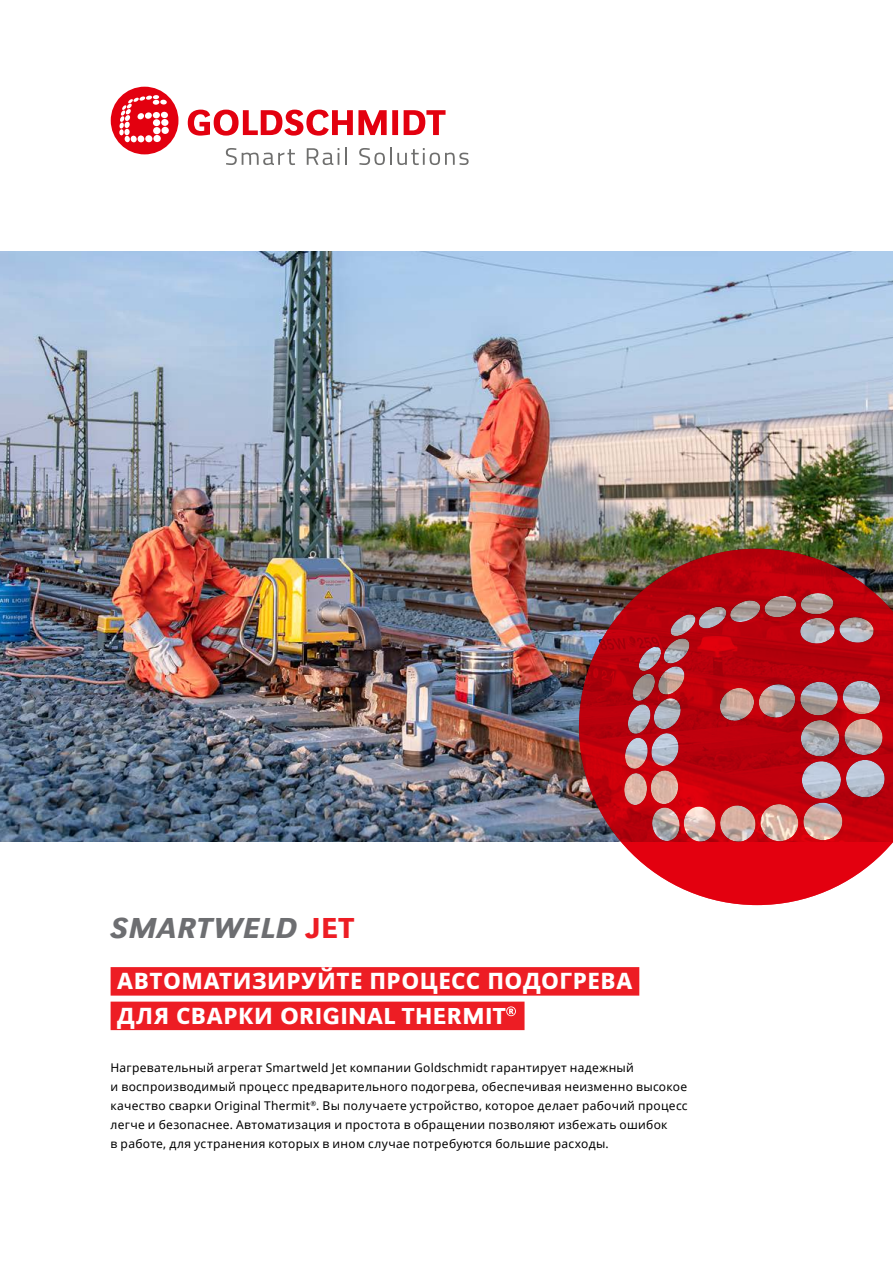
<style>
.page{position:relative;width:893px;height:1263px;background:#fff}
.page>*{position:absolute;margin:0;border:0;box-sizing:border-box;transform-origin:0 0}
.t1{font:30px "URW Grotesk Med Ita";letter-spacing:.02em;color:#6d6e71}
.t2{font:500 24px "URW Grotesk";letter-spacing:.02em;color:#fff}
.t3{font:800 22.5px "Noto Sans";letter-spacing:.02em;color:#fff}
.t4{font:12px/19.2px "Noto Sans";letter-spacing:.025em;color:#000}
.s1{font-family:"URW Grotesk";font-weight:500;color:#ed1d24}
.s2{font-family:"Noto Sans";font-weight:800;font-size:22.5px}
</style>
<div class="page">
<img style="left:0;top:252px;width:893px;height:590px">
<div style="left:111px;top:967px;width:528px;height:28px;background:#ed1d24"></div>
<div style="left:111px;top:1001px;width:414px;height:29px;background:#ed1d24"></div>
<svg style="left:506px;top:1006px;width:10px;height:10px"></svg>
<svg style="left:188px;top:110px;width:258px;height:26px"></svg>
<svg style="left:111px;top:87px;width:67px;height:67px"></svg>
<svg style="left:226px;top:148px;width:69px;height:17px"></svg>
<svg style="left:307px;top:148px;width:32px;height:17px"></svg>
<svg style="left:345px;top:148px;width:2px;height:17px"></svg>
<svg style="left:359px;top:148px;width:110px;height:17px"></svg>
<img style="left:579px;top:549px;width:314px;height:356px">
<h1 class="t1" style="left:111px;top:910px;width:244px">SMARTWELD <span class="s1">JET</span></h1>
<h3 class="t3" style="left:117px;top:965px;width:517px">АВТОМАТИЗИРУЙТЕ ПРОЦЕСС ПОДОГРЕВА</h3>
<h2 class="t2" style="left:117px;top:1002px;width:390px"><span class="s2">ДЛЯ СВАРКИ</span> ORIGINAL THERMIT</h2>
<p class="t4" style="left:111px;top:1058px;width:579px">Нагревательный агрегат Smartweld Jet компании Goldschmidt гарантирует надежный<br>и воспроизводимый процесс предварительного подогрева, обеспечивая неизменно высокое качество сварки Original Thermit<sup>®</sup>. Вы получаете устройство, которое делает рабочий процесс легче и безопаснее. Автоматизация и простота в обращении позволяют избежать ошибок<br>в работе, для устранения которых в ином случае потребуются большие расходы.</p>
</div>
